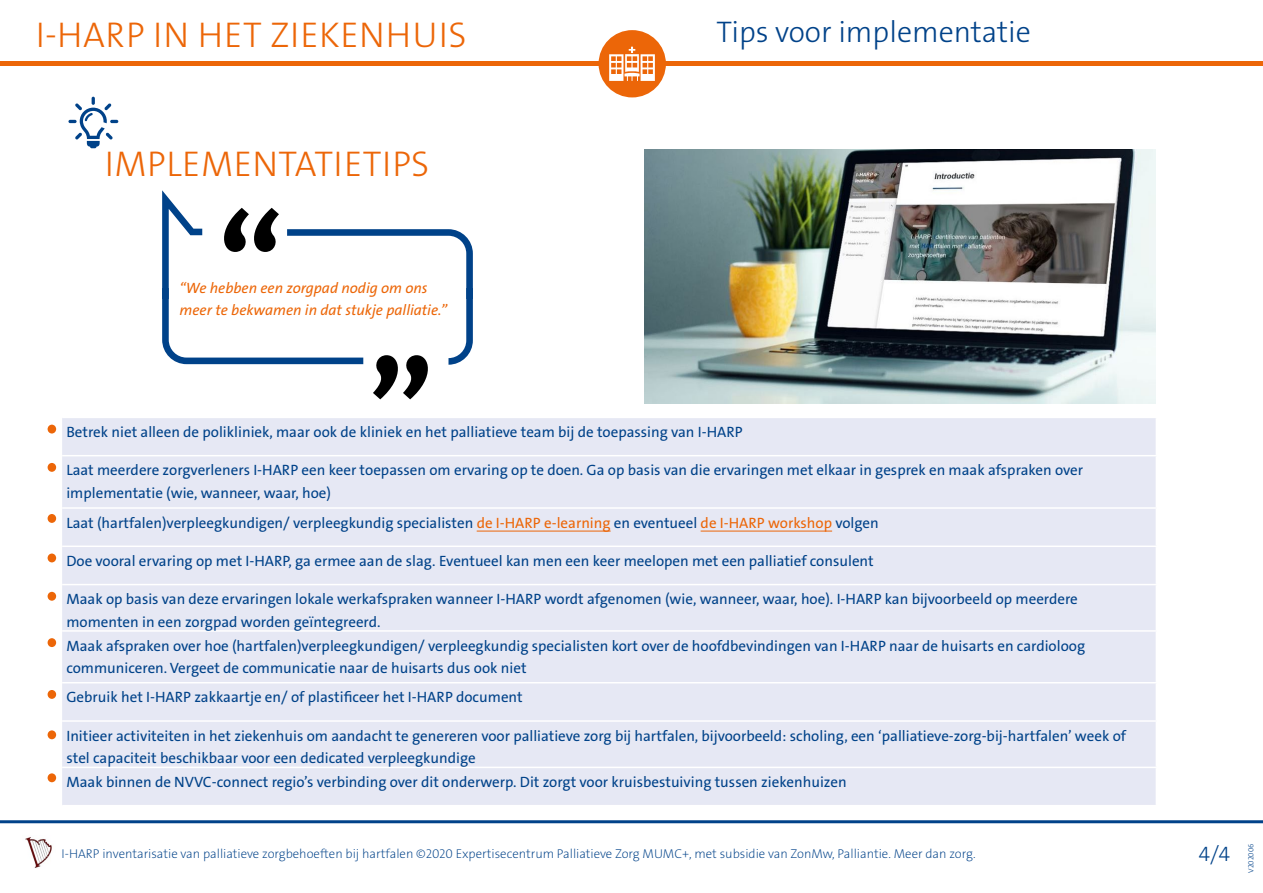
<style>
.page{position:relative;width:1263px;height:893px;background:#fff}
.page>*{position:absolute;margin:0;border:0;box-sizing:border-box;transform-origin:0 0}
.t1{font:137.25px "The Sans LP7 Bld";color:#000}
.t2{font:36px "The Sans LP3 Lig";letter-spacing:.015em;color:#ec6608}
.t3{font:30px "The Sans LP3 Lig";color:#004289}
.t4{font:21px "The Sans LP3 Lig";color:#004289}
.t5{font:15px/22.5px "The Sans LP5 Plain";color:#004289}
.t6{font:15px "The Sans LP5 Plain IT";color:#ec6608}
.t7{font:12.75px "The Sans LP2 Ex Lig";color:#004289}
.t8{font:7.5px "The Sans LP3 Lig";color:#004289}
.s1{font-family:"The Sans LP7 Bld";font-size:18px;color:#fff}
.s2{color:#ec6608}
</style>
<div class="page">
<hr style="left:0;top:820px;width:1263px;height:3px;background:#004289">
<img style="left:25px;top:837px;width:27px;height:31px">
<div style="left:599px;top:30px;width:67px;height:67px;background:#ec6608;border-radius:50%"></div>
<hr style="left:0;top:62px;width:1263px;height:4px;background:#ec6608">
<svg style="left:47px;top:424px;width:10px;height:359px"></svg>
<div style="left:62px;top:418px;width:1094px;height:387px;background:#e6e8f4"></div>
<hr style="left:62px;top:455px;width:1095px;height:1px;background:#fff">
<hr style="left:62px;top:507px;width:1095px;height:2px;background:#fff">
<hr style="left:62px;top:545px;width:1095px;height:2px;background:#fff">
<hr style="left:62px;top:584px;width:1095px;height:1px;background:#fff">
<hr style="left:62px;top:630px;width:1095px;height:2px;background:#fff">
<hr style="left:62px;top:682px;width:1095px;height:1px;background:#fff">
<hr style="left:62px;top:720px;width:1095px;height:2px;background:#fff">
<hr style="left:62px;top:767px;width:1095px;height:1px;background:#fff">
<div style="left:48px;top:425px;width:8px;height:8px;background:#ec6608;border-radius:50%"></div>
<div style="left:48px;top:463px;width:8px;height:9px;background:#ec6608;border-radius:50%"></div>
<div style="left:48px;top:514px;width:8px;height:9px;background:#ec6608;border-radius:50%"></div>
<hr style="left:477px;top:531px;width:134px;height:1px;background:#ec6608">
<hr style="left:701px;top:531px;width:131px;height:1px;background:#ec6608">
<div style="left:48px;top:553px;width:8px;height:9px;background:#ec6608;border-radius:50%"></div>
<div style="left:48px;top:592px;width:8px;height:9px;background:#ec6608;border-radius:50%"></div>
<div style="left:48px;top:638px;width:8px;height:9px;background:#ec6608;border-radius:50%"></div>
<div style="left:48px;top:690px;width:8px;height:9px;background:#ec6608;border-radius:50%"></div>
<div style="left:48px;top:730px;width:8px;height:9px;background:#ec6608;border-radius:50%"></div>
<div style="left:48px;top:773px;width:8px;height:9px;background:#ec6608;border-radius:50%"></div>
<svg style="left:609px;top:47px;width:46px;height:34px"></svg>
<svg style="left:162px;top:190px;width:311px;height:175px"></svg>
<img style="left:644px;top:149px;width:512px;height:254px">
<svg style="left:68px;top:97px;width:50px;height:51px"></svg>
<h2 class="t2" style="left:36px;top:11px;width:432px">I-HARP IN HET ZIEKENHUIS</h2>
<h2 class="t2" style="left:105px;top:140px;width:326px">IMPLEMENTATIETIPS</h2>
<h1 class="t1" style="left:217px;top:127px;width:68px">“</h1>
<h1 class="t1" style="left:217px;top:177px;width:68px">“</h1>
<p class="t6" style="left:180px;top:278px;width:250px">“We hebben een zorgpad nodig om ons</p>
<p class="t6" style="left:180px;top:301px;width:269px">meer te bekwamen in dat stukje palliatie.”</p>
<h1 class="t1" style="left:434px;top:430px;width:68px;rotate:-180deg">“</h1>
<h3 class="t3" style="left:716px;top:13px;width:316px">Tips voor implementatie</h3>
<h1 class="t1" style="left:434px;top:480px;width:68px;rotate:-180deg">“</h1>
<p class="t5" style="left:66px;top:421px;width:678px">Betrek niet alleen de polikliniek, maar ook de kliniek en het palliatieve team bij de toepassing van I-HARP</p>
<p class="t5" style="left:66px;top:459px;width:1018px">Laat meerdere zorgverleners I-HARP een keer toepassen om ervaring op te doen. Ga op basis van die ervaringen met elkaar in gesprek en maak afspraken over implementatie (wie, wanneer, waar, hoe)</p>
<p class="t5" style="left:39px;top:511px;width:841px"><span class="s1">3</span> Laat (hartfalen)verpleegkundigen/ verpleegkundig specialisten <span class="s2">de I-HARP e-learning</span> en eventueel <span class="s2">de I-HARP workshop</span> volgen</p>
<p class="t5" style="left:66px;top:550px;width:809px">Doe vooral ervaring op met I-HARP, ga ermee aan de slag. Eventueel kan men een keer meelopen met een palliatief consulent</p>
<p class="t5" style="left:66px;top:588px;width:1013px">Maak op basis van deze ervaringen lokale werkafspraken wanneer I-HARP wordt afgenomen (wie, wanneer, waar, hoe). I-HARP kan bijvoorbeeld op meerdere momenten in een zorgpad worden geïntegreerd.</p>
<p class="t5" style="left:66px;top:634px;width:1020px;text-indent:-29px"><span class="s1">6</span> Maak afspraken over hoe (hartfalen)verpleegkundigen/ verpleegkundig specialisten kort over de hoofdbevindingen van I-HARP naar de huisarts en cardioloog communiceren. Vergeet de communicatie naar de huisarts dus ook niet</p>
<p class="t5" style="left:66px;top:686px;width:458px">Gebruik het I-HARP zakkaartje en/ of plastificeer het I-HARP document</p>
<p class="t5" style="left:66px;top:724px;width:1061px;text-indent:-29px"><span class="s1">8</span> Initieer activiteiten in het ziekenhuis om aandacht te genereren voor palliatieve zorg bij hartfalen, bijvoorbeeld: scholing, een ‘palliatieve-zorg-bij-hartfalen’ week of stel capaciteit beschikbaar voor een dedicated verpleegkundige</p>
<p class="t5" style="left:66px;top:771px;width:782px">Maak binnen de NVVC-connect regio’s verbinding over dit onderwerp. Dit zorgt voor kruisbestuiving tussen ziekenhuizen</p>
<p class="t7" style="left:62px;top:846px;width:915px">I-HARP inventarisatie van palliatieve zorgbehoeften bij hartfalen ©2020 Expertisecentrum Palliatieve Zorg MUMC+, met subsidie van ZonMw, Palliantie. Meer dan zorg.</p>
<h3 class="t4" style="left:1199px;top:841px;width:33px">4/4</h3>
<p class="t8" style="left:1246px;top:873px;width:31px;rotate:-90deg">V202006</p>
</div>
